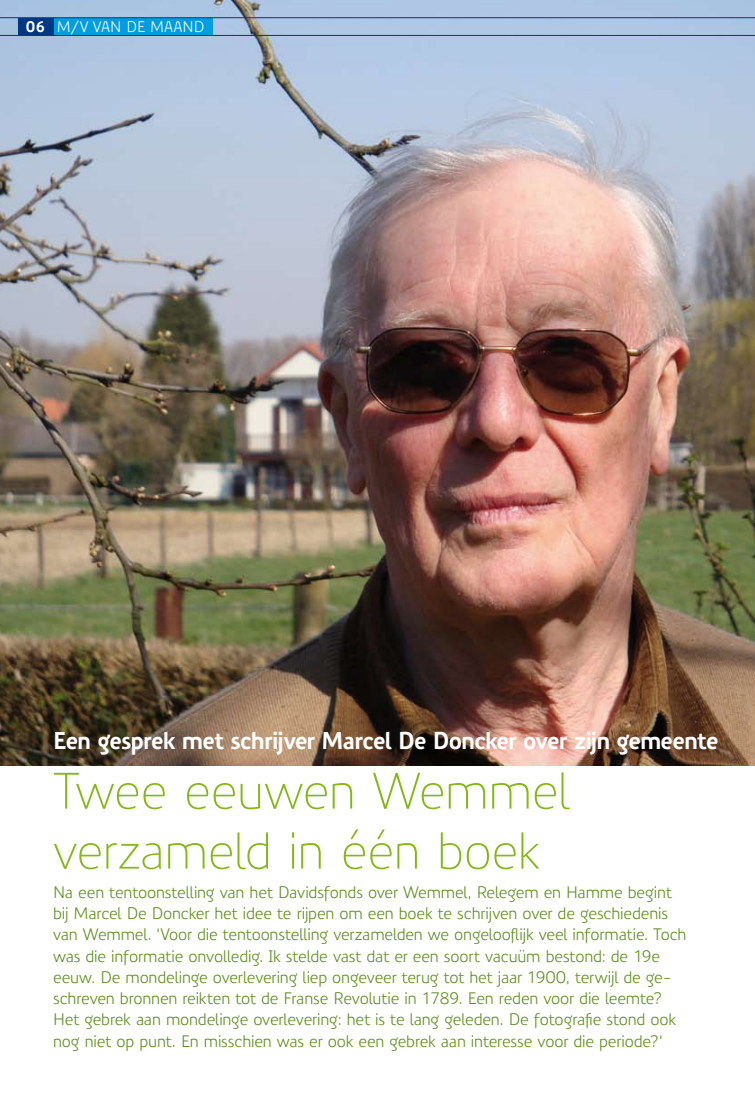
<style>
.page{position:relative;width:755px;height:1099px;background:#fff}
.page>*{position:absolute;margin:0;border:0;box-sizing:border-box;transform-origin:0 0}
.t1{font:300 50px/60px "Precious Sans";letter-spacing:-.01em;color:#84b819}
.t2{font:700 23.75px "Precious Sans";letter-spacing:-.04em;color:#fff}
.t3{font:16.25px/21.2px "Precious Sans";letter-spacing:-.015em;color:#5c8d1c}
.t4{font:15px "Precious Sans";color:#fff}
.s1{font-weight:700}
</style>
<div class="page">
<img style="left:0;top:0;width:755px;height:765px">
<div style="left:53px;top:18px;width:160px;height:17px;background:#009ee0"></div>
<div style="left:18px;top:18px;width:35px;height:17px;background:#003882"></div>
<hr style="left:0;top:18px;width:755px;height:1px;background:#003882">
<hr style="left:0;top:35px;width:755px;height:1px;background:#003882">
<p class="t4" style="left:26px;top:17px;width:168px"><span class="s1">06</span> M/V VAN DE MAAND</p>
<h2 class="t2" style="left:53px;top:725px;width:667px">Een gesprek met schrijver Marcel De Doncker over zijn gemeente</h2>
<h1 class="t1" style="left:53px;top:761px;width:518px">Twee eeuwen Wemmel verzameld in één boek</h1>
<p class="t3" style="left:53px;top:881px;width:635px">Na een tentoonstelling van het Davidsfonds over Wemmel, Relegem en Hamme begint bij Marcel De Doncker het idee te rijpen om een boek te schrijven over de geschiedenis van Wemmel. ‘Voor die tentoonstelling verzamelden we ongelooflijk veel informatie. Toch was die informatie onvolledig. Ik stelde vast dat er een soort vacuüm bestond: de 19e eeuw. De mondelinge overlevering liep ongeveer terug tot het jaar 1900, terwijl de ge&shy;schreven bronnen reikten tot de Franse Revolutie in 1789. Een reden voor die leemte?<br>Het gebrek aan mondelinge overlevering: het is te lang geleden. De fotografie stond ook nog niet op punt. En misschien was er ook een gebrek aan interesse voor die periode?’</p>
</div>
